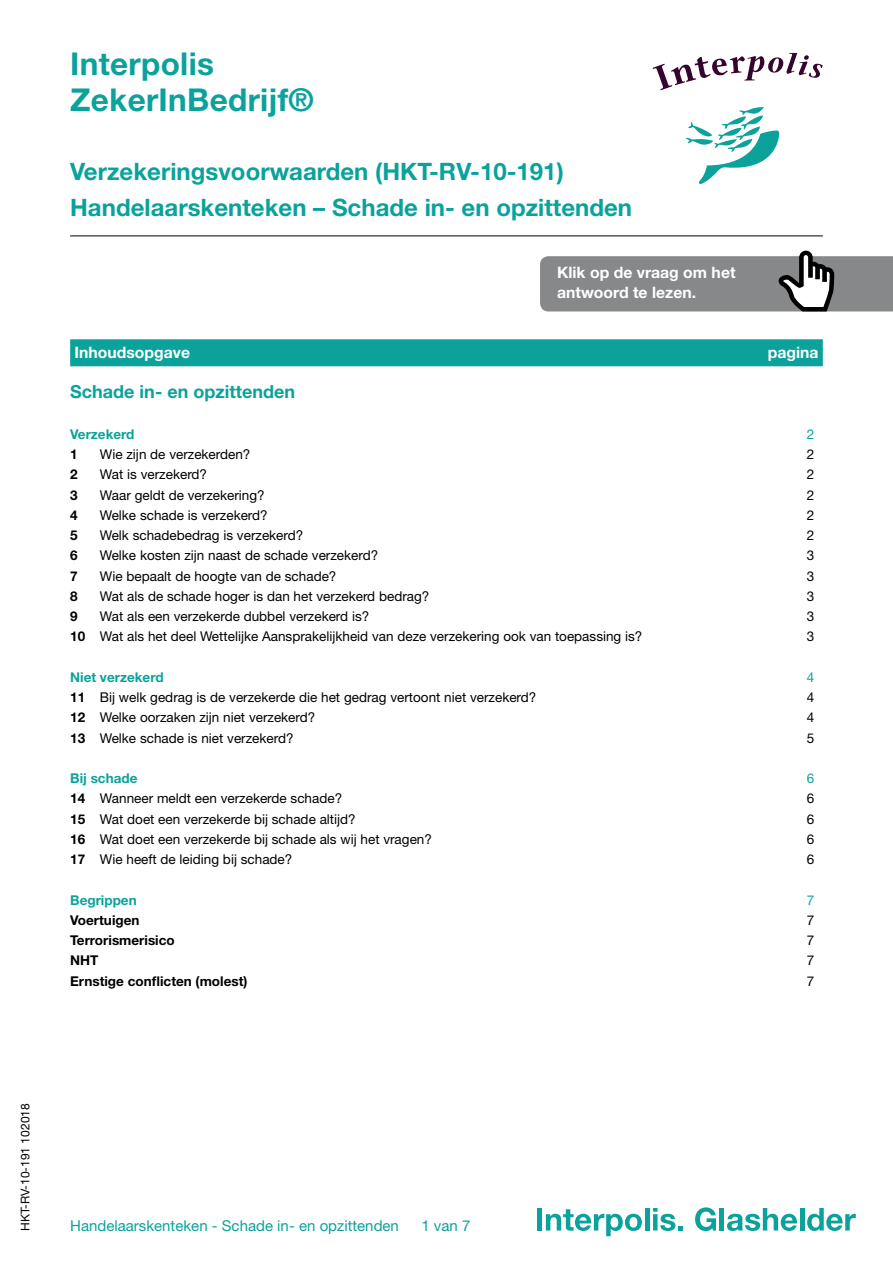
<style>
.page{position:relative;width:893px;height:1263px;background:#fff}
.page>*{position:absolute;margin:0;border:0;box-sizing:border-box;transform-origin:0 0}
.t1{font:700 31.5px/36px "Helvetica Neue LT Std";letter-spacing:.01em;color:#0ba29c}
.t2{font:700 24px/36px "Helvetica Neue LT Std";color:#0ba29c}
.t3{font:700 18px "Helvetica Neue LT Std";color:#0ba29c}
.t4{font:700 15.75px/20.2px "Helvetica Neue LT Std";color:#fff}
.t5{font:15px "Helvetica Neue LT Std";color:#0ba29c}
.t6{font:13.5px "Helvetica Neue LT Std";color:#000}
.t7{font:700 13.5px "Helvetica Neue LT Std";color:#000}
.t8{font:700 13.5px "Helvetica Neue LT Std";color:#0ba29c}
.t9{font:13.5px "Helvetica Neue LT Std";color:#0ba29c}
.t10{font:12px "Helvetica Neue LT Std";color:#000}
.s1{font-weight:700}
</style>
<div class="page">
<hr style="left:70px;top:236px;width:753px;height:1px;background:#000">
<div style="left:537px;top:1208px;width:5px;height:22px;background:#0ba29c"></div>
<svg style="left:546px;top:1209px;width:96px;height:27px"></svg>
<hr style="left:645px;top:1208px;width:4px;height:22px;background:#0ba29c">
<svg style="left:653px;top:1208px;width:30px;height:23px"></svg>
<svg style="left:695px;top:1207px;width:21px;height:24px"></svg>
<hr style="left:720px;top:1208px;width:4px;height:22px;background:#0ba29c">
<svg style="left:727px;top:1208px;width:70px;height:23px"></svg>
<hr style="left:800px;top:1208px;width:4px;height:22px;background:#0ba29c">
<svg style="left:807px;top:1208px;width:49px;height:23px"></svg>
<svg style="left:540px;top:251px;width:353px;height:60px;background:#909193"></svg>
<div style="left:70px;top:339px;width:753px;height:27px;background:#0ba29c"></div>
<svg style="left:653px;top:53px;width:170px;height:37px"></svg>
<svg style="left:685px;top:107px;width:95px;height:77px"></svg>
<h1 class="t1" style="left:70px;top:46px;width:245px">Interpolis<br>ZekerInBedrijf®</h1>
<h2 class="t2" style="left:70px;top:153px;width:563px">Verzekeringsvoorwaarden (HKT-RV-10-191)<br>Handelaarskenteken – Schade in- en opzittenden</h2>
<p class="t4" style="left:557px;top:262px;width:180px">Klik op de vraag om het antwoord te lezen.</p>
<p class="t4" style="left:74px;top:342px;width:117px">Inhoudsopgave</p>
<p class="t4" style="left:768px;top:342px;width:52px">pagina</p>
<h3 class="t3" style="left:70px;top:381px;width:227px">Schade in- en opzittenden</h3>
<p class="t8" style="left:70px;top:426px;width:66px">Verzekerd</p>
<p class="t9" style="left:807px;top:426px;width:9px">2</p>
<p class="t7" style="left:70px;top:446px;width:9px">1</p>
<p class="t6" style="left:100px;top:446px;width:152px">Wie zijn de verzekerden?</p>
<p class="t6" style="left:807px;top:446px;width:9px">2</p>
<p class="t7" style="left:70px;top:466px;width:9px">2</p>
<p class="t6" style="left:100px;top:466px;width:109px">Wat is verzekerd?</p>
<p class="t6" style="left:807px;top:466px;width:9px">2</p>
<p class="t7" style="left:70px;top:486px;width:9px">3</p>
<p class="t6" style="left:100px;top:487px;width:166px">Waar geldt de verzekering?</p>
<p class="t6" style="left:807px;top:487px;width:9px">2</p>
<p class="t7" style="left:70px;top:507px;width:9px">4</p>
<p class="t6" style="left:100px;top:507px;width:169px">Welke schade is verzekerd?</p>
<p class="t6" style="left:807px;top:507px;width:9px">2</p>
<p class="t7" style="left:70px;top:527px;width:9px">5</p>
<p class="t6" style="left:100px;top:527px;width:205px">Welk schadebedrag is verzekerd?</p>
<p class="t6" style="left:807px;top:527px;width:9px">2</p>
<p class="t7" style="left:70px;top:547px;width:9px">6</p>
<p class="t6" style="left:100px;top:547px;width:280px">Welke kosten zijn naast de schade verzekerd?</p>
<p class="t6" style="left:807px;top:547px;width:9px">3</p>
<p class="t7" style="left:70px;top:567px;width:9px">7</p>
<p class="t6" style="left:100px;top:568px;width:238px">Wie bepaalt de hoogte van de schade?</p>
<p class="t6" style="left:807px;top:568px;width:9px">3</p>
<p class="t7" style="left:70px;top:588px;width:9px">8</p>
<p class="t6" style="left:100px;top:588px;width:331px">Wat als de schade hoger is dan het verzekerd bedrag?</p>
<p class="t6" style="left:807px;top:588px;width:9px">3</p>
<p class="t7" style="left:70px;top:608px;width:9px">9</p>
<p class="t6" style="left:100px;top:608px;width:271px">Wat als een verzekerde dubbel verzekerd is?</p>
<p class="t6" style="left:807px;top:608px;width:9px">3</p>
<p class="t6" style="left:70px;top:628px;width:574px"><span class="s1">10</span> Wat als het deel Wettelijke Aansprakelijkheid van deze verzekering ook van toepassing is?</p>
<p class="t6" style="left:807px;top:628px;width:9px">3</p>
<p class="t8" style="left:70px;top:669px;width:95px">Niet verzekerd</p>
<p class="t9" style="left:807px;top:669px;width:9px">4</p>
<p class="t6" style="left:70px;top:689px;width:468px"><span class="s1">11</span> Bij welk gedrag is de verzekerde die het gedrag vertoont niet verzekerd?</p>
<p class="t6" style="left:807px;top:689px;width:9px">4</p>
<p class="t6" style="left:70px;top:709px;width:247px"><span class="s1">12</span> Welke oorzaken zijn niet verzekerd?</p>
<p class="t6" style="left:807px;top:709px;width:9px">4</p>
<p class="t6" style="left:70px;top:730px;width:225px"><span class="s1">13</span> Welke schade is niet verzekerd?</p>
<p class="t6" style="left:807px;top:730px;width:9px">5</p>
<p class="t8" style="left:70px;top:770px;width:69px">Bij schade</p>
<p class="t9" style="left:807px;top:770px;width:9px">6</p>
<p class="t6" style="left:70px;top:790px;width:274px"><span class="s1">14</span> Wanneer meldt een verzekerde schade?</p>
<p class="t6" style="left:807px;top:790px;width:9px">6</p>
<p class="t6" style="left:70px;top:811px;width:287px"><span class="s1">15</span> Wat doet een verzekerde bij schade altijd?</p>
<p class="t6" style="left:807px;top:811px;width:9px">6</p>
<p class="t6" style="left:70px;top:831px;width:363px"><span class="s1">16</span> Wat doet een verzekerde bij schade als wij het vragen?</p>
<p class="t6" style="left:807px;top:831px;width:9px">6</p>
<p class="t6" style="left:70px;top:851px;width:224px"><span class="s1">17</span> Wie heeft de leiding bij schade?</p>
<p class="t6" style="left:807px;top:851px;width:9px">6</p>
<p class="t8" style="left:70px;top:891px;width:68px">Begrippen</p>
<p class="t9" style="left:807px;top:892px;width:9px">7</p>
<p class="t7" style="left:70px;top:912px;width:71px">Voertuigen</p>
<p class="t6" style="left:807px;top:912px;width:9px">7</p>
<p class="t7" style="left:70px;top:932px;width:106px">Terrorismerisico</p>
<p class="t6" style="left:807px;top:932px;width:9px">7</p>
<p class="t7" style="left:70px;top:952px;width:30px">NHT</p>
<p class="t6" style="left:807px;top:952px;width:9px">7</p>
<p class="t7" style="left:70px;top:972px;width:179px">Ernstige conflicten (molest)</p>
<p class="t6" style="left:807px;top:973px;width:9px">7</p>
<p class="t10" style="left:18px;top:1231px;width:129px;rotate:-90deg">HKT-RV-10-191 102018</p>
<p class="t5" style="left:70px;top:1216px;width:330px">Handelaarskenteken - Schade in- en opzittenden</p>
<p class="t5" style="left:421px;top:1217px;width:51px">1 van 7</p>
</div>
